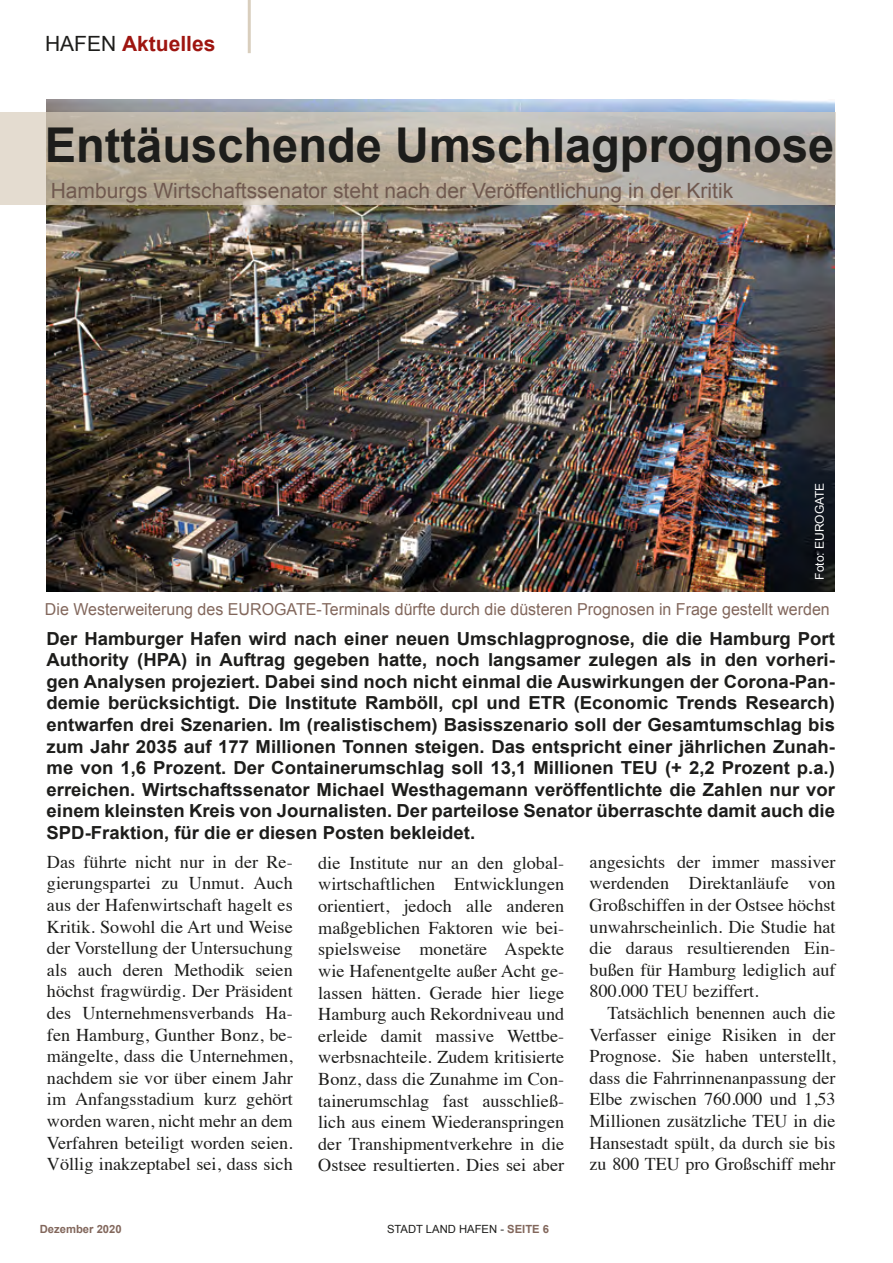
<style>
.page{position:relative;width:893px;height:1263px;background:#fff}
.page>*{position:absolute;margin:0;border:0;box-sizing:border-box;transform-origin:0 0}
.t1{font:700 48px "Arial";color:#1d1d1b}
.t2{font:21px "Arial";color:#70594f}
.t3{font:700 21px "Arial";color:#9e1510}
.t4{font:18px/21.6px "Times";color:#1d1d1b;text-align:justify}
.t5{font:700 18px/21.6px "Arial";color:#1d1d1b;text-align:justify}
.t6{font:16.5px "Arial";color:#82675c}
.t7{font:12px "Arial";color:#fff}
.t8{font:11.25px "Arial";color:#1d1d1b}
.t9{font:700 11.25px "Arial";color:#82675c}
.s1{font-weight:400;color:#1d1d1b}
.s2{font-weight:700;color:#82675c}
</style>
<div class="page">
<hr style="left:248px;top:0;width:3px;height:53px;background:#d9cebd">
<img style="left:47px;top:99px;width:788px;height:493px">
<svg style="left:0;top:112px;width:835px;height:93px;background:#bcb4a6"></svg>
<p class="t3" style="left:45px;top:30px;width:172px"><span class="s1">HAFEN</span> Aktuelles</p>
<h1 class="t1" style="left:45px;top:113px;width:791px">Enttäuschende Umschlagprognose</h1>
<p class="t2" style="left:51px;top:177px;width:684px">Hamburgs Wirtschaftssenator steht nach der Veröffentlichung in der Kritik</p>
<p class="t7" style="left:812px;top:580px;width:99px;rotate:-90deg">Foto: EUROGATE</p>
<p class="t6" style="left:45px;top:598px;width:786px">Die Westerweiterung des EUROGATE-Terminals dürfte durch die düsteren Prognosen in Frage gestellt werden</p>
<p class="t5" style="left:47px;top:628px;width:790px">Der Hamburger Hafen wird nach einer neuen Umschlagprognose, die die Hamburg Port Authority (HPA) in Auftrag gegeben hatte, noch langsamer zulegen als in den vorheri&shy;gen Analysen projeziert. Dabei sind noch nicht einmal die Auswirkungen der Corona-Pan&shy;demie berücksichtigt. Die Institute Ramböll, cpl und ETR (Economic Trends Research) entwarfen drei Szenarien. Im (realistischem) Basisszenario soll der Gesamtumschlag bis zum Jahr 2035 auf 177 Millionen Tonnen steigen. Das entspricht einer jährlichen Zunah&shy;me von 1,6 Prozent. Der Containerumschlag soll 13,1 Millionen TEU (+ 2,2 Prozent p.a.) erreichen. Wirtschaftssenator Michael Westhagemann veröffentlichte die Zahlen nur vor einem kleinsten Kreis von Journalisten. Der parteilose Senator überraschte damit auch die SPD-Fraktion, für die er diesen Posten bekleidet.</p>
<p class="t4" style="left:47px;top:849px;width:247px">Das führte nicht nur in der Re&shy;gierungspartei zu Unmut. Auch aus der Hafenwirtschaft hagelt es Kritik. Sowohl die Art und Weise der Vorstellung der Untersuchung als auch deren Methodik seien höchst fragwürdig. Der Präsident des Unternehmensverbands Ha&shy;fen Hamburg, Gunther Bonz, be&shy;mängelte, dass die Unternehmen, nachdem sie vor über einem Jahr im Anfangsstadium kurz gehört worden waren, nicht mehr an dem Verfahren beteiligt worden seien.<br>Völlig inakzeptabel sei, dass sich</p>
<p class="t4" style="left:318px;top:850px;width:247px">die Institute nur an den global&shy;wirtschaftlichen Entwicklungen orientiert, jedoch alle anderen maßgeblichen Faktoren wie bei&shy;spielsweise monetäre Aspekte wie Hafenentgelte außer Acht ge&shy;lassen hätten. Gerade hier liege Hamburg auch Rekordniveau und erleide damit massive Wettbe&shy;werbsnachteile. Zudem kritisierte Bonz, dass die Zunahme im Con&shy;tainerumschlag fast ausschließ&shy;lich aus einem Wiederanspringen der Transhipmentverkehre in die Ostsee resultierten. Dies sei aber</p>
<p class="t4" style="left:590px;top:849px;width:247px">angesichts der immer massiver werdenden Direktanläufe von Großschiffen in der Ostsee höchst unwahrscheinlich. Die Studie hat die daraus resultierenden Ein&shy;bußen für Hamburg lediglich auf 800.000 TEU beziffert.</p>
<p class="t4" style="left:590px;top:1001px;width:247px;text-indent:18px">Tatsächlich benennen auch die Verfasser einige Risiken in der Prognose. Sie haben unterstellt, dass die Fahrrinnenanpassung der Elbe zwischen 760.000 und 1,53<br>Millionen zusätzliche TEU in die Hansestadt spült, da durch sie bis zu 800 TEU pro Großschiff mehr</p>
<p class="t9" style="left:40px;top:1221px;width:83px">Dezember 2020</p>
<p class="t8" style="left:387px;top:1221px;width:164px">STADT LAND HAFEN - <span class="s2">SEITE 6</span></p>
</div>
